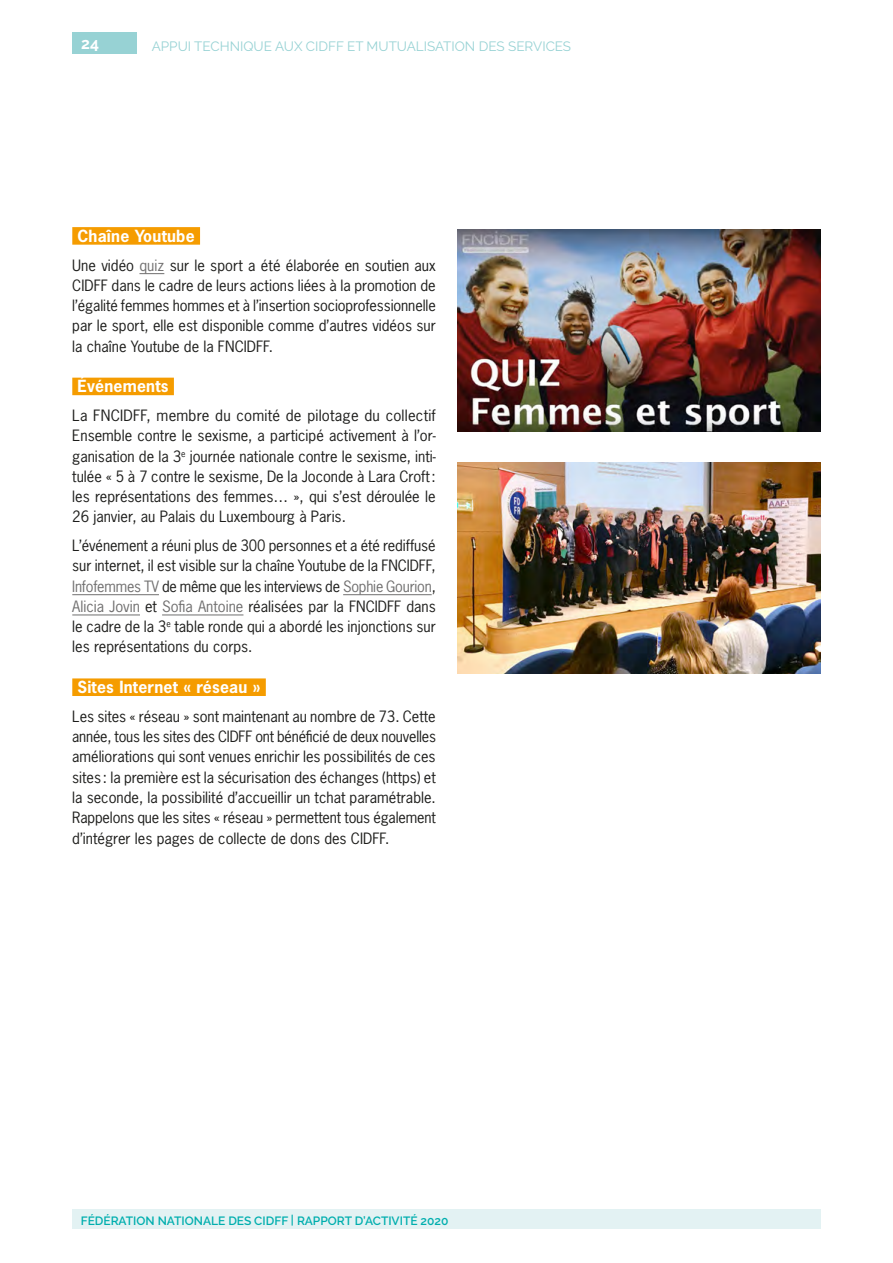
<style>
.page{position:relative;width:893px;height:1263px;background:#fff}
.page>*{position:absolute;margin:0;border:0;box-sizing:border-box;transform-origin:0 0}
.Titre_4{font:700 15.75px "News Gothic Std";letter-spacing:.015em;color:#fff}
.t1{font:700 15.75px "Raleway";color:#fff}
.Texte_standard{font:14.7px/20.2px "News Gothic Std";color:#1d1d1b;text-align:justify}
.t2{font:13.5px "Raleway";color:#97d2d4}
.t3{font:600 12px "Raleway";color:#00aeae}
.s1{color:#706f6f}
</style>
<div class="page">
<div style="left:72px;top:1210px;width:749px;height:19px;background:#e3f2f3"></div>
<div style="left:73px;top:33px;width:64px;height:21px;background:#97d2d4"></div>
<div style="left:72px;top:227px;width:128px;height:18px;background:#f59c00"></div>
<svg style="left:139px;top:273px;width:25px;height:1px"></svg>
<div style="left:72px;top:378px;width:102px;height:17px;background:#f59c00"></div>
<hr style="left:72px;top:594px;width:87px;height:1px;background:#706f6f">
<hr style="left:343px;top:594px;width:89px;height:1px;background:#706f6f">
<hr style="left:72px;top:615px;width:68px;height:1px;background:#706f6f">
<hr style="left:162px;top:615px;width:81px;height:1px;background:#706f6f">
<div style="left:72px;top:678px;width:194px;height:18px;background:#f59c00"></div>
<img style="left:457px;top:230px;width:364px;height:201px">
<img style="left:457px;top:463px;width:364px;height:211px">
<p class="t1" style="left:81px;top:35px;width:19px">24</p>
<p class="t2" style="left:152px;top:38px;width:421px">APPUI TECHNIQUE AUX CIDFF ET MUTUALISATION DES SERVICES</p>
<p class="Titre_4" style="left:77px;top:225px;width:119px">Chaîne Youtube</p>
<p class="Texte_standard" style="left:72px;top:255px;width:365px">Une vidéo <span class="s1">quiz</span> sur le sport a été élaborée en soutien aux CIDFF dans le cadre de leurs actions liées à la promotion de l’égalité femmes hommes et à l’insertion socioprofessionnelle par le sport, elle est disponible comme d’autres vidéos sur la chaîne Youtube de la FNCIDFF.</p>
<p class="Titre_4" style="left:77px;top:376px;width:93px">Événements</p>
<p class="Texte_standard" style="left:72px;top:405px;width:365px">La FNCIDFF, membre du comité de pilotage du collectif Ensemble contre le sexisme, a participé activement à l’or&shy;ganisation de la 3<sup>e</sup> journée nationale contre le sexisme, inti&shy;tulée « 5 à 7 contre le sexisme, De la Joconde à Lara Croft: les représentations des femmes… », qui s’est déroulée le 26 janvier, au Palais du Luxembourg à Paris.</p>
<p class="Texte_standard" style="left:72px;top:535px;width:365px">L’événement a réuni plus de 300 personnes et a été rediffusé sur internet, il est visible sur la chaîne Youtube de la FNCIDFF, <span class="s1">Infofemmes TV</span> de même que les interviews de <span class="s1">Sophie Gourion</span>, <span class="s1">Alicia Jovin</span> et <span class="s1">Sofia Antoine</span> réalisées par la FNCIDFF dans le cadre de la 3<sup>e</sup> table ronde qui a abordé les injonctions sur les représentations du corps.</p>
<p class="Titre_4" style="left:77px;top:677px;width:185px">Sites Internet « réseau »</p>
<p class="Texte_standard" style="left:72px;top:706px;width:365px">Les sites « réseau » sont maintenant au nombre de 73. Cette année, tous les sites des CIDFF ont bénéficié de deux nouvelles améliorations qui sont venues enrichir les possibilités de ces sites : la première est la sécurisation des échanges (https) et la seconde, la possibilité d’accueillir un tchat paramétrable.<br>Rappelons que les sites « réseau » permettent tous également d’intégrer les pages de collecte de dons des CIDFF.</p>
<p class="t3" style="left:81px;top:1214px;width:369px">FÉDÉRATION NATIONALE DES CIDFF | RAPPORT D’ACTIVITÉ 2020</p>
</div>
